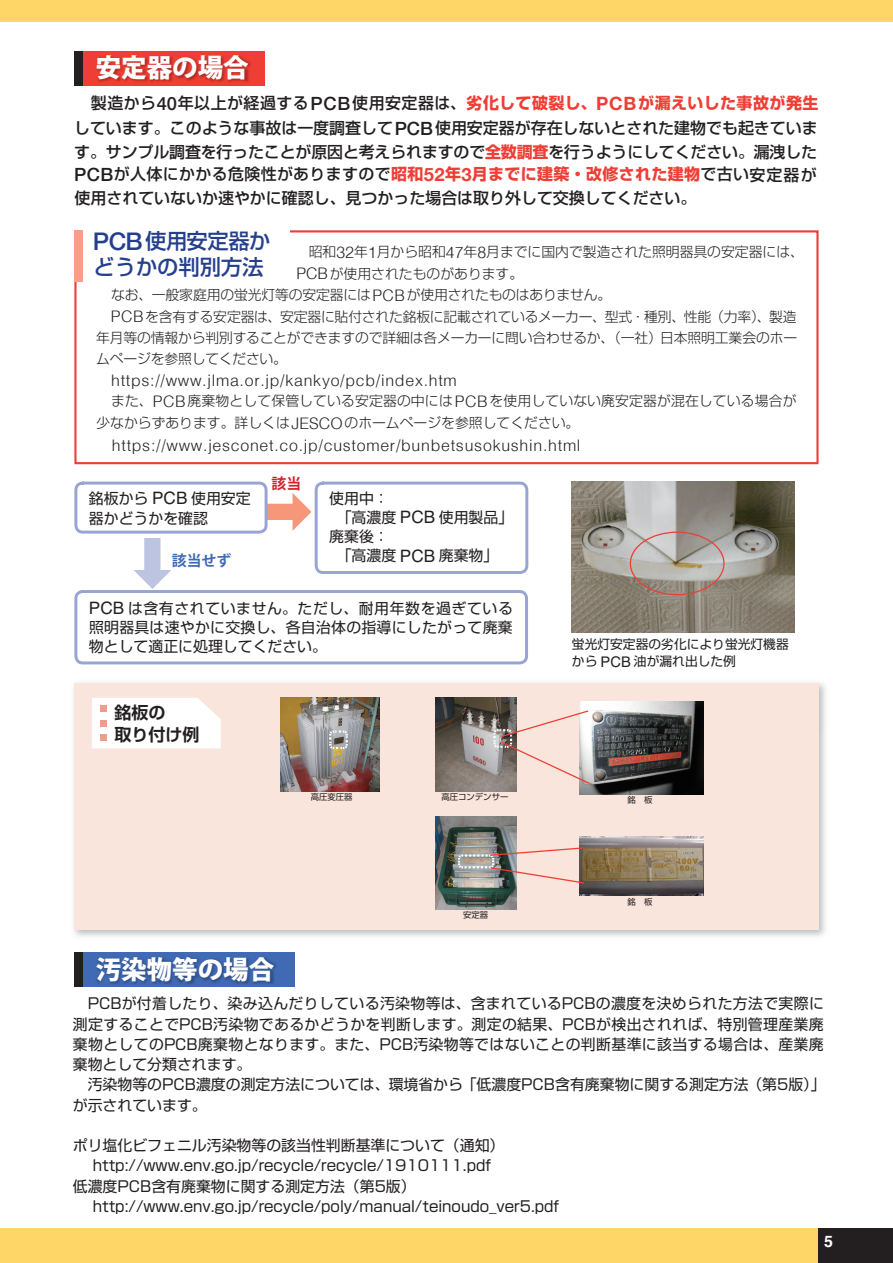
<style>
.page{position:relative;width:893px;height:1263px;background:#fff}
.page>*{position:absolute;margin:0;border:0;box-sizing:border-box;transform-origin:0 0}
.t1{font:800 25.5px "Koz Go Pro";color:#fff}
.t2{font:500 21.3px/25.5px "Shin Go Pro";color:#253f8e}
.t3{font:700 16.95px/21.3px "Shin Go Pro De";color:#231f20}
.t4{font:500 15.9px/23.7px "Shin Go Pro";color:#231f20;text-align:justify}
.t5{font:300 15.9px "Helvetica";letter-spacing:.045em;color:#231f20}
.t6{font:700 15.9px "Helvetica";color:#fff}
.t7{font:14.85px/20.2px "Shin Go Pro";color:#231f20}
.t8{font:14.85px/20.2px "Shin Go Pro";letter-spacing:.025em;color:#231f20}
.t9{font:700 14.85px "Koz Go Pro";color:#406ab4}
.t10{font:700 14.85px "Koz Go Pro";color:#d1232a}
.t11{font:300 13.8px/22px "Shin Go Pro";letter-spacing:-.005em;color:#231f20}
.t12{font:12.75px/17px "Shin Go Pro";color:#231f20}
.t13{font:8.4px "Shin Go Pro";color:#231f20}
.s1{font-family:"Helvetica Neue LT Std";font-size:18.3px}
.s2{font-weight:700;color:#ee3e35}
.s3{font-family:"Helvetica Neue";font-weight:700;font-size:18.3px;color:#ee3e35}
.s4{font-family:"Helvetica Neue LT Std";font-size:24.45px}
.s5{font-family:"Helvetica";font-size:15.9px}
.s6{font-family:"Helvetica";font-size:17.1px}
.s7{font-family:"Helvetica";font-size:14.7px}
</style>
<div class="page">
<div style="left:0;top:1229px;width:893px;height:34px;background:#fed667"></div>
<div style="left:0;top:0;width:893px;height:21px;background:#fed667"></div>
<div style="left:819px;top:1229px;width:74px;height:34px;background:#231f20"></div>
<div style="left:74px;top:230px;width:745px;height:234px;border:2px solid #ee3e35"></div>
<img style="left:73px;top:682px;width:753px;height:48px">
<div style="left:74px;top:683px;width:745px;height:247px;background:#f9e5dc"></div>
<img style="left:280px;top:698px;width:100px;height:93px">
<svg style="left:328px;top:729px;width:21px;height:22px"></svg>
<img style="left:435px;top:698px;width:81px;height:93px">
<img style="left:579px;top:701px;width:124px;height:93px">
<svg style="left:492px;top:709px;width:99px;height:76px"></svg>
<img style="left:435px;top:816px;width:81px;height:93px">
<img style="left:579px;top:836px;width:124px;height:59px">
<img style="left:456px;top:846px;width:130px;height:38px">
<div style="left:74px;top:51px;width:191px;height:34px;background:#ee3e35"></div>
<img style="left:97px;top:55px;width:154px;height:27px">
<div style="left:74px;top:51px;width:9px;height:34px;background:#231f20"></div>
<div style="left:74px;top:953px;width:221px;height:34px;background:#406ab4"></div>
<img style="left:96px;top:957px;width:180px;height:27px">
<div style="left:74px;top:953px;width:9px;height:34px;background:#231f20"></div>
<div style="left:67px;top:223px;width:223px;height:54px;background:#fff"></div>
<div style="left:74px;top:230px;width:9px;height:51px;background:#f7a088"></div>
<svg style="left:268px;top:493px;width:43px;height:38px"></svg>
<svg style="left:133px;top:538px;width:38px;height:51px"></svg>
<div style="left:74px;top:590px;width:454px;height:74px;border:3px solid #98a4d3;border-radius:7px"></div>
<div style="left:315px;top:482px;width:213px;height:92px;border:3px solid #98a4d3;border-radius:7px"></div>
<div style="left:74px;top:482px;width:194px;height:52px;border:3px solid #98a4d3;border-radius:7px"></div>
<img style="left:572px;top:482px;width:222px;height:150px">
<div style="left:630px;top:531px;width:95px;height:64px;border:1px solid #ee3e35;border-radius:50%"></div>
<div style="left:92px;top:698px;width:129px;height:50px;background:#fff"></div>
<div style="left:100px;top:705px;width:7px;height:7px;background:#eb9e8b"></div>
<div style="left:100px;top:720px;width:7px;height:6px;background:#eb9e8b"></div>
<div style="left:100px;top:734px;width:7px;height:6px;background:#eb9e8b"></div>
<h1 class="t1" style="left:96px;top:51px;width:155px">安定器の場合</h1>
<p class="t4" style="left:74px;top:89px;width:746px;text-indent:17px">製造から<span class="s1">40</span>年以上が経過する<span class="s1">PCB</span>使用安定器は、<span class="s2">劣化して破裂し、</span><span class="s3">PCB</span><span class="s2">が漏えいした事故が発生</span>しています。このような事故は一度調査して<span class="s1">PCB</span>使用安定器が存在しないとされた建物でも起きています。サンプル調査を行ったことが原因と考えられますので<span class="s2">全数調査</span>を行うようにしてください。漏洩した<span class="s1">PCB</span>が人体にかかる危険性がありますので<span class="s2">昭和</span><span class="s3">52</span><span class="s2">年</span><span class="s3">3</span><span class="s2">月までに建築・改修された建物</span>で古い安定器が使用されていないか速やかに確認し、見つかった場合は取り外して交換してください。</p>
<h2 class="t2" style="left:93px;top:226px;width:179px"><span class="s4">PCB</span>使用安定器かどうかの判別方法</h2>
<p class="t11" style="left:309px;top:239px;width:497px">昭和<span class="s5">32</span>年<span class="s5">1</span>月から昭和<span class="s5">47</span>年<span class="s5">8</span>月までに国内で製造された照明器具の安定器には、</p>
<p class="t11" style="left:296px;top:261px;width:228px"><span class="s5">PCB</span>が使用されたものがあります。</p>
<p class="t11" style="left:111px;top:282px;width:502px">なお、一般家庭用の蛍光灯等の安定器には<span class="s5">PCB</span>が使用されたものはありません。</p>
<p class="t11" style="left:111px;top:304px;width:687px"><span class="s5">PCB</span>を含有する安定器は、安定器に貼付された銘板に記載されているメーカー、型式・種別、性能（力率）、製造</p>
<p class="t11" style="left:96px;top:325px;width:702px">年月等の情報から判別することができますので詳細は各メーカーに問い合わせるか、（一社）日本照明工業会のホー</p>
<p class="t11" style="left:96px;top:346px;width:192px">ムページを参照してください。</p>
<p class="t5" style="left:111px;top:370px;width:347px">https://www.jlma.or.jp/kankyo/pcb/index.htm</p>
<p class="t11" style="left:96px;top:388px;width:702px;text-indent:15px">また、<span class="s5">PCB</span>廃棄物として保管している安定器の中には<span class="s5">PCB</span>を使用していない廃安定器が混在している場合が少なからずあります。詳しくは<span class="s5">JESCO</span>のホームページを参照してください。</p>
<p class="t5" style="left:112px;top:435px;width:470px">https://www.jesconet.co.jp/customer/bunbetsusokushin.html</p>
<p class="t7" style="left:89px;top:486px;width:163px">銘板から <span class="s6">PCB</span> 使用安定器かどうかを確認</p>
<p class="t9" style="left:172px;top:551px;width:61px">該当せず</p>
<p class="t10" style="left:272px;top:474px;width:31px">該当</p>
<p class="t7" style="left:329px;top:486px;width:61px">使用中：</p>
<p class="t7" style="left:337px;top:505px;width:178px">「高濃度 <span class="s6">PCB</span> 使用製品」</p>
<p class="t7" style="left:329px;top:524px;width:61px">廃棄後：</p>
<p class="t7" style="left:337px;top:543px;width:163px">「高濃度 <span class="s6">PCB</span> 廃棄物」</p>
<p class="t7" style="left:89px;top:596px;width:425px;line-height:19.2px;text-align:justify"><span class="s6">PCB</span> は含有されていません。ただし、耐用年数を過ぎている照明器具は速やかに交換し、各自治体の指導にしたがって廃棄物として適正に処理してください。</p>
<p class="t3" style="left:115px;top:700px;width:87px">銘板の<br>取り付け例</p>
<p class="t12" style="left:572px;top:634px;width:218px">蛍光灯安定器の劣化により蛍光灯機器から <span class="s7">PCB</span> 油が漏れ出した例</p>
<p class="t13" style="left:311px;top:790px;width:43px">高圧変圧器</p>
<p class="t13" style="left:441px;top:790px;width:68px">高圧コンデンサー</p>
<p class="t13" style="left:627px;top:793px;width:27px">銘　板</p>
<h1 class="t1" style="left:96px;top:953px;width:180px">汚染物等の場合</h1>
<p class="t13" style="left:463px;top:908px;width:27px">安定器</p>
<p class="t13" style="left:627px;top:895px;width:27px">銘　板</p>
<p class="t8" style="left:73px;top:992px;width:754px">　PCBが付着したり、染み込んだりしている汚染物等は、含まれているPCBの濃度を決められた方法で実際に測定することでPCB汚染物であるかどうかを判断します。測定の結果、PCBが検出されれば、特別管理産業廃棄物としてのPCB廃棄物となります。また、PCB汚染物等ではないことの判断基準に該当する場合は、産業廃棄物として分類されます。<br>　汚染物等のPCB濃度の測定方法については、環境省から「低濃度PCB含有廃棄物に関する測定方法（第5版）」が示されています。</p>
<p class="t7" style="left:73px;top:1133px;width:488px">ポリ塩化ビフェニル汚染物等の該当性判断基準について（通知）<br>　 http://www.env.go.jp/recycle/recycle/1910111.pdf<br>低濃度PCB含有廃棄物に関する測定方法（第5版）<br>　 http://www.env.go.jp/recycle/poly/manual/teinoudo_ver5.pdf</p>
<p class="t6" style="left:824px;top:1231px;width:10px">5</p>
</div>
